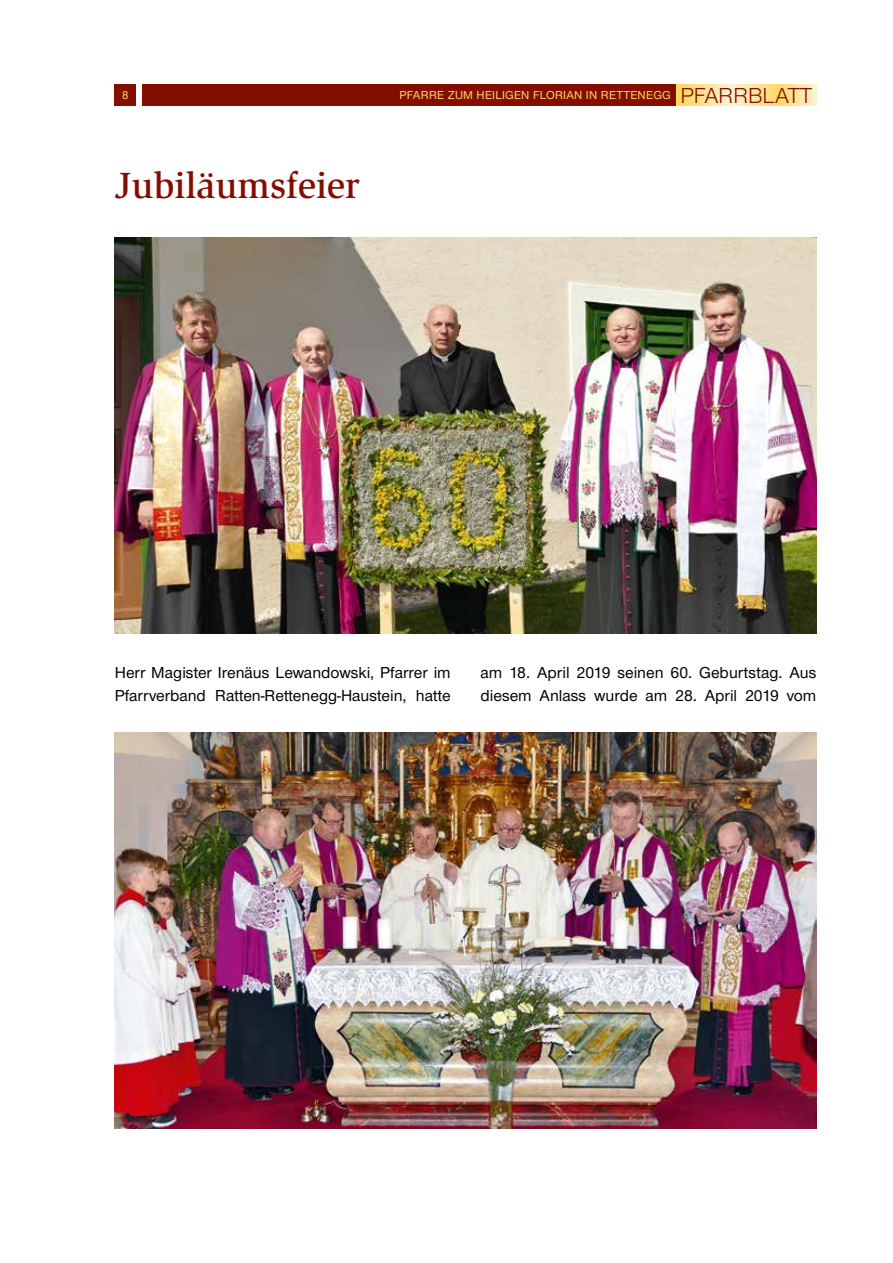
<style>
.page{position:relative;width:893px;height:1263px;background:#fff}
.page>*{position:absolute;margin:0;border:0;box-sizing:border-box;transform-origin:0 0}
.t1{font:500 37.5px "Slimbach";color:#830e00}
.t2{font:500 16.5px/22.5px "Nimbus Sans Novus T";color:#000}
.t3{font:500 12px "Nimbus Sans Novus T";letter-spacing:.02em;color:#ffd861}
.s1{font-weight:400;font-size:22.5px;color:#830e00}
</style>
<div class="page">
<svg style="left:677px;top:84px;width:139px;height:22px;background:#ffe499"></svg>
<div style="left:142px;top:84px;width:533px;height:22px;background:#830e00"></div>
<div style="left:115px;top:84px;width:21px;height:22px;background:#830e00"></div>
<img style="left:115px;top:733px;width:701px;height:395px">
<img style="left:115px;top:238px;width:701px;height:395px">
<p class="t3" style="left:122px;top:88px;width:8px">8</p>
<p class="t3" style="left:399px;top:88px;width:415px">PFARRE ZUM HEILIGEN FLORIAN IN RETTENEGG <span class="s1">PFARRBLATT</span></p>
<h1 class="t1" style="left:115px;top:163px;width:246px">Jubiläumsfeier</h1>
<p class="t2" style="left:115px;top:661px;width:337px">Herr Magister Irenäus Lewandowski, Pfarrer im<br>Pfarrverband Ratten-Rettenegg-Haustein, hatte</p>
<p class="t2" style="left:480px;top:661px;width:337px">am 18. April 2019 seinen 60. Geburtstag. Aus diesem Anlass wurde am 28. April 2019 vom</p>
</div>
